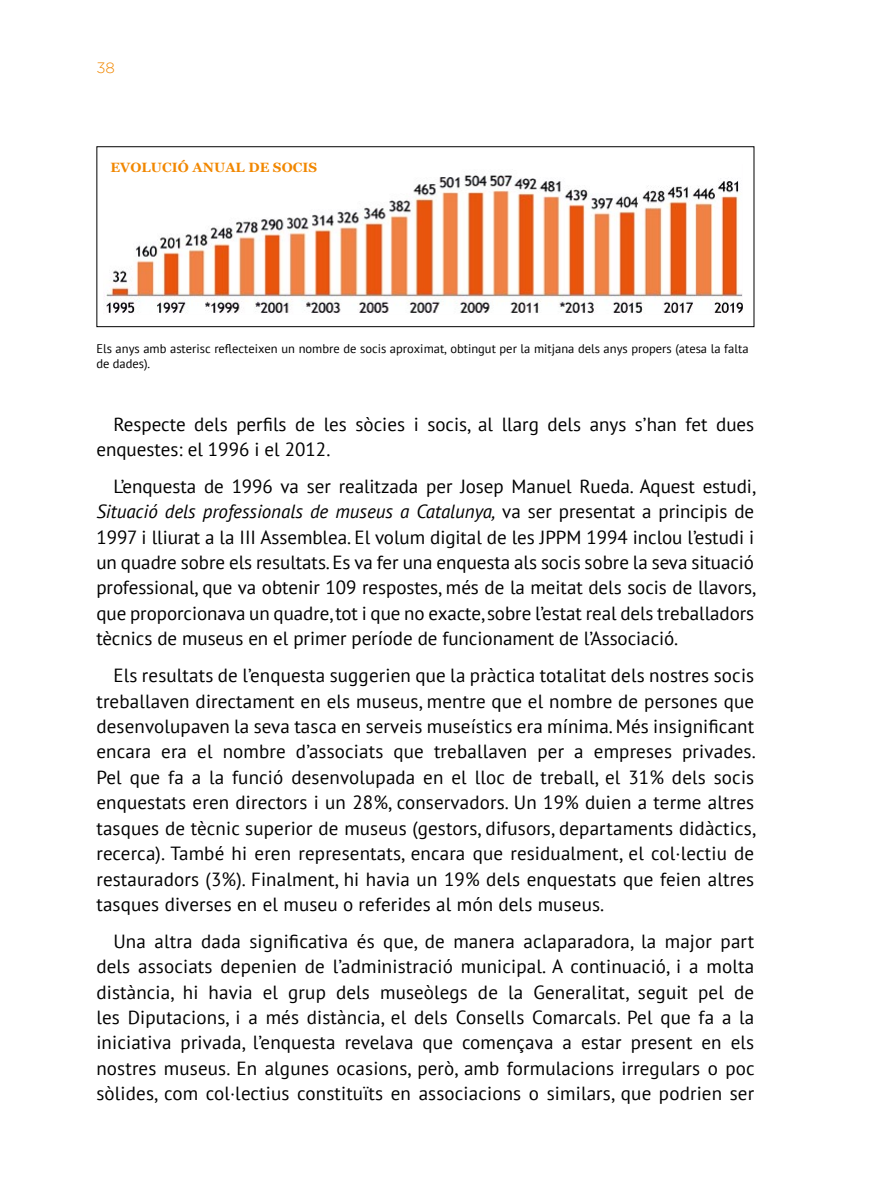
<style>
.page{position:relative;width:879px;height:1191px;background:#fff}
.page>*{position:absolute;margin:0;border:0;box-sizing:border-box;transform-origin:0 0}
.t1{font:19px/25.4px "PT Sans";color:#000;text-align:justify}
.t2{font:300 15px "Gotham";color:#f18700}
.t3{font:700 13.4px "Georgia";letter-spacing:.005em;color:#f18700}
.t4{font:12.4px/15.8px "PT Sans";color:#000}
.s1{font-style:italic}
</style>
<div class="page">
<img style="left:104px;top:175px;width:638px;height:139px">
<div style="left:97px;top:146px;width:657px;height:181px;border:1px solid #000"></div>
<p class="t2" style="left:96px;top:60px;width:20px">38</p>
<p class="t3" style="left:110px;top:158px;width:208px">EVOLUCIÓ ANUAL DE SOCIS</p>
<p class="t4" style="left:96px;top:340px;width:653px">Els anys amb asterisc reflecteixen un nombre de socis aproximat, obtingut per la mitjana dels anys propers (atesa la falta de dades).</p>
<p class="t1" style="left:96px;top:411px;width:659px;text-indent:17px">Respecte dels perfils de les sòcies i socis, al llarg dels anys s’han fet dues enquestes: el 1996 i el 2012.</p>
<p class="t1" style="left:96px;top:473px;width:661px;text-indent:17px">L’enquesta de 1996 va ser realitzada per Josep Manuel Rueda. Aquest estudi, <span class="s1">Situació dels professionals de museus a Catalunya,</span> va ser presentat a principis de 1997 i lliurat a la III Assemblea. El volum digital de les JPPM 1994 inclou l’estudi i un quadre sobre els resultats. Es va fer una enquesta als socis sobre la seva situació professional, que va obtenir 109 respostes, més de la meitat dels socis de llavors, que proporcionava un quadre, tot i que no exacte, sobre l’estat real dels treballadors tècnics de museus en el primer període de funcionament de l’Associació.</p>
<p class="t1" style="left:96px;top:662px;width:661px;text-indent:17px">Els resultats de l’enquesta suggerien que la pràctica totalitat dels nostres socis treballaven directament en els museus, mentre que el nombre de persones que desenvolupaven la seva tasca en serveis museístics era mínima. Més insignificant encara era el nombre d’associats que treballaven per a empreses privades.<br>Pel que fa a la funció desenvolupada en el lloc de treball, el 31% dels socis enquestats eren directors i un 28%, conservadors. Un 19% duien a terme altres tasques de tècnic superior de museus (gestors, difusors, departaments didàctics, recerca). També hi eren representats, encara que residualment, el col·lectiu de restauradors (3%). Finalment, hi havia un 19% dels enquestats que feien altres tasques diverses en el museu o referides al món dels museus.</p>
<p class="t1" style="left:96px;top:928px;width:660px;text-indent:17px">Una altra dada significativa és que, de manera aclaparadora, la major part dels associats depenien de l’administració municipal. A continuació, i a molta distància, hi havia el grup dels museòlegs de la Generalitat, seguit pel de les Diputacions, i a més distància, el dels Consells Comarcals. Pel que fa a la iniciativa privada, l’enquesta revelava que començava a estar present en els nostres museus. En algunes ocasions, però, amb formulacions irregulars o poc sòlides, com col·lectius constituïts en associacions o similars, que podrien ser</p>
</div>
